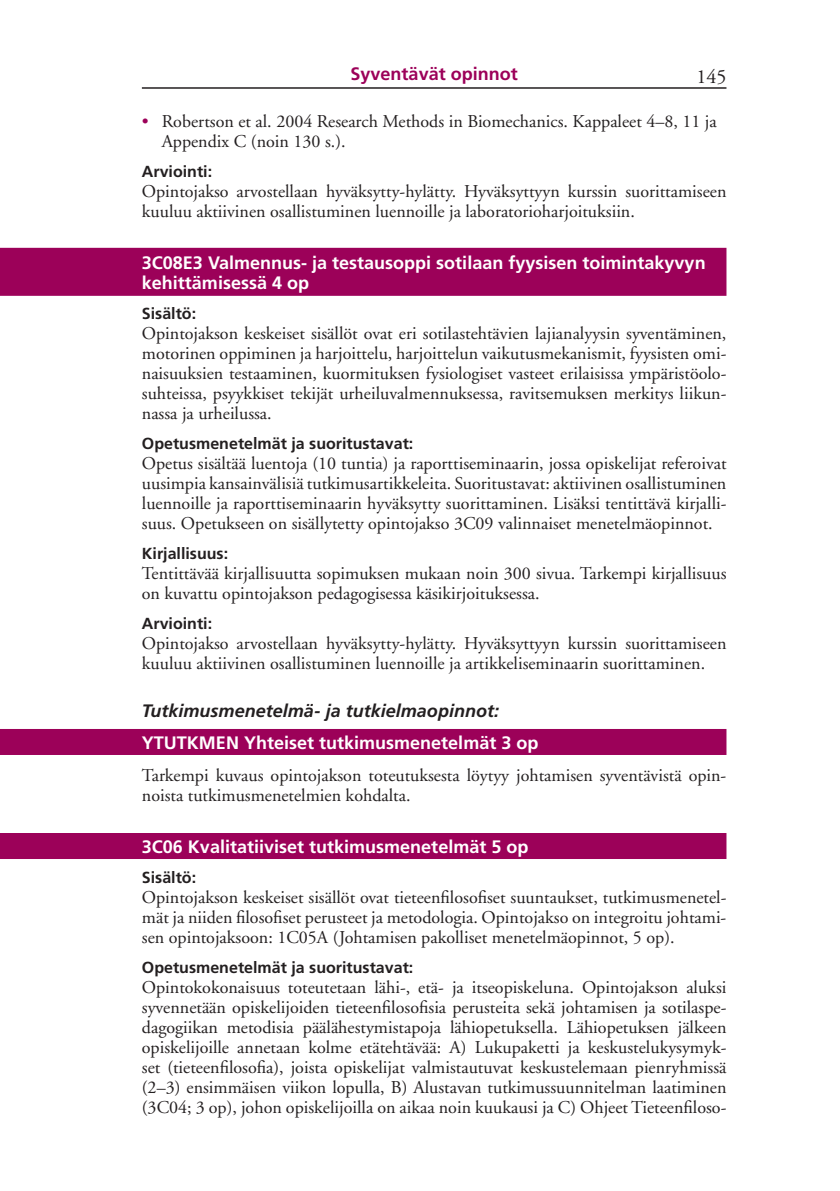
<style>
.page{position:relative;width:840px;height:1191px;background:#fff}
.page>*{position:absolute;margin:0;border:0;box-sizing:border-box;transform-origin:0 0}
.t1{font:20px "Adobe Garamond";color:#231f20}
.t2{font:18px/20px "Adobe Garamond";color:#231f20}
.t3{font:700 18px/20px "Frutiger";color:#fff}
.t4{font:italic 700 18px "Frutiger";color:#231f20}
.t5{font:700 18px "Frutiger";color:#9c0159}
.t6{font:700 16px "Frutiger";color:#231f20}
.s1{color:#9c0159}
</style>
<div class="page">
<hr style="left:142px;top:87px;width:584px;height:2px;background:#231f20">
<div style="left:0;top:248px;width:726px;height:48px;background:#9c0159"></div>
<div style="left:0;top:729px;width:726px;height:26px;background:#9c0159"></div>
<div style="left:0;top:833px;width:726px;height:26px;background:#9c0159"></div>
<p class="t5" style="left:350px;top:63px;width:169px">Syventävät opinnot</p>
<p class="t1" style="left:696px;top:66px;width:31px">145</p>
<p class="t2" style="left:162px;top:111px;width:556px;text-indent:-20px"><span class="s1">•</span> Robertson et al. 2004 Research Methods in Biomechanics. Kappaleet 4–8, 11 ja<br>Appendix C (noin 130 s.).</p>
<p class="t6" style="left:142px;top:162px;width:72px">Arviointi:</p>
<p class="t2" style="left:142px;top:181px;width:585px">Opintojakso arvostellaan hyväksytty-hylätty. Hyväksyttyyn kurssin suorittamiseen kuuluu aktiivinen osallistuminen luennoille ja laboratorioharjoituksiin.</p>
<p class="t3" style="left:142px;top:252px;width:565px">3C08E3 Valmennus- ja testausoppi sotilaan fyysisen toimintakyvyn kehittämisessä 4 op</p>
<p class="t6" style="left:142px;top:304px;width:56px">Sisältö:</p>
<p class="t2" style="left:142px;top:323px;width:585px;text-align:justify">Opintojakson keskeiset sisällöt ovat eri sotilastehtävien lajianalyysin syventäminen, motorinen oppiminen ja harjoittelu, harjoittelun vaikutusmekanismit, fyysisten omi&shy;naisuuksien testaaminen, kuormituksen fysiologiset vasteet erilaisissa ympäristöolo&shy;suhteissa, psyykkiset tekijät urheiluvalmennuksessa, ravitsemuksen merkitys liikun&shy;nassa ja urheilussa.</p>
<p class="t6" style="left:142px;top:434px;width:273px">Opetusmenetelmät ja suoritustavat:</p>
<p class="t2" style="left:142px;top:453px;width:585px;text-align:justify">Opetus sisältää luentoja (10 tuntia) ja raporttiseminaarin, jossa opiskelijat referoivat uusimpia kansainvälisiä tutkimusartikkeleita. Suoritustavat: aktiivinen osallistuminen luennoille ja raporttiseminaarin hyväksytty suorittaminen. Lisäksi tentittävä kirjalli&shy;suus. Opetukseen on sisällytetty opintojakso 3C09 valinnaiset menetelmäopinnot.</p>
<p class="t6" style="left:142px;top:544px;width:88px">Kirjallisuus:</p>
<p class="t2" style="left:142px;top:563px;width:585px">Tentittävää kirjallisuutta sopimuksen mukaan noin 300 sivua. Tarkempi kirjallisuus on kuvattu opintojakson pedagogisessa käsikirjoituksessa.</p>
<p class="t6" style="left:142px;top:614px;width:72px">Arviointi:</p>
<p class="t2" style="left:142px;top:633px;width:585px">Opintojakso arvostellaan hyväksytty-hylätty. Hyväksyttyyn kurssin suorittamiseen kuuluu aktiivinen osallistuminen luennoille ja artikkeliseminaarin suorittaminen.</p>
<p class="t4" style="left:142px;top:700px;width:358px">Tutkimusmenetelmä- ja tutkielmaopinnot:</p>
<p class="t3" style="left:142px;top:732px;width:398px">YTUTKMEN Yhteiset tutkimusmenetelmät 3 op</p>
<p class="t2" style="left:142px;top:765px;width:585px">Tarkempi kuvaus opintojakson toteutuksesta löytyy johtamisen syventävistä opin&shy;noista tutkimusmenetelmien kohdalta.</p>
<p class="t3" style="left:142px;top:836px;width:388px">3C06 Kvalitatiiviset tutkimusmenetelmät 5 op</p>
<p class="t6" style="left:142px;top:868px;width:56px">Sisältö:</p>
<p class="t2" style="left:142px;top:887px;width:585px;text-align:justify">Opintojakson keskeiset sisällöt ovat tieteenfilosofiset suuntaukset, tutkimusmenetel&shy;mät ja niiden filosofiset perusteet ja metodologia. Opintojakso on integroitu johtami&shy;sen opintojaksoon: 1C05A (Johtamisen pakolliset menetelmäopinnot, 5 op).</p>
<p class="t6" style="left:142px;top:958px;width:273px">Opetusmenetelmät ja suoritustavat:</p>
<p class="t2" style="left:142px;top:977px;width:585px;text-align:justify">Opintokokonaisuus toteutetaan lähi-, etä- ja itseopiskeluna. Opintojakson aluksi syvennetään opiskelijoiden tieteenfilosofisia perusteita sekä johtamisen ja sotilaspe&shy;dagogiikan metodisia päälähestymistapoja lähiopetuksella. Lähiopetuksen jälkeen opiskelijoille annetaan kolme etätehtävää: A) Lukupaketti ja keskustelukysymyk&shy;set (tieteenfilosofia), joista opiskelijat valmistautuvat keskustelemaan pienryhmissä (2–3) ensimmäisen viikon lopulla, B) Alustavan tutkimussuunnitelman laatiminen (3C04; 3 op), johon opiskelijoilla on aikaa noin kuukausi ja C) Ohjeet Tieteenfiloso-</p>
</div>
